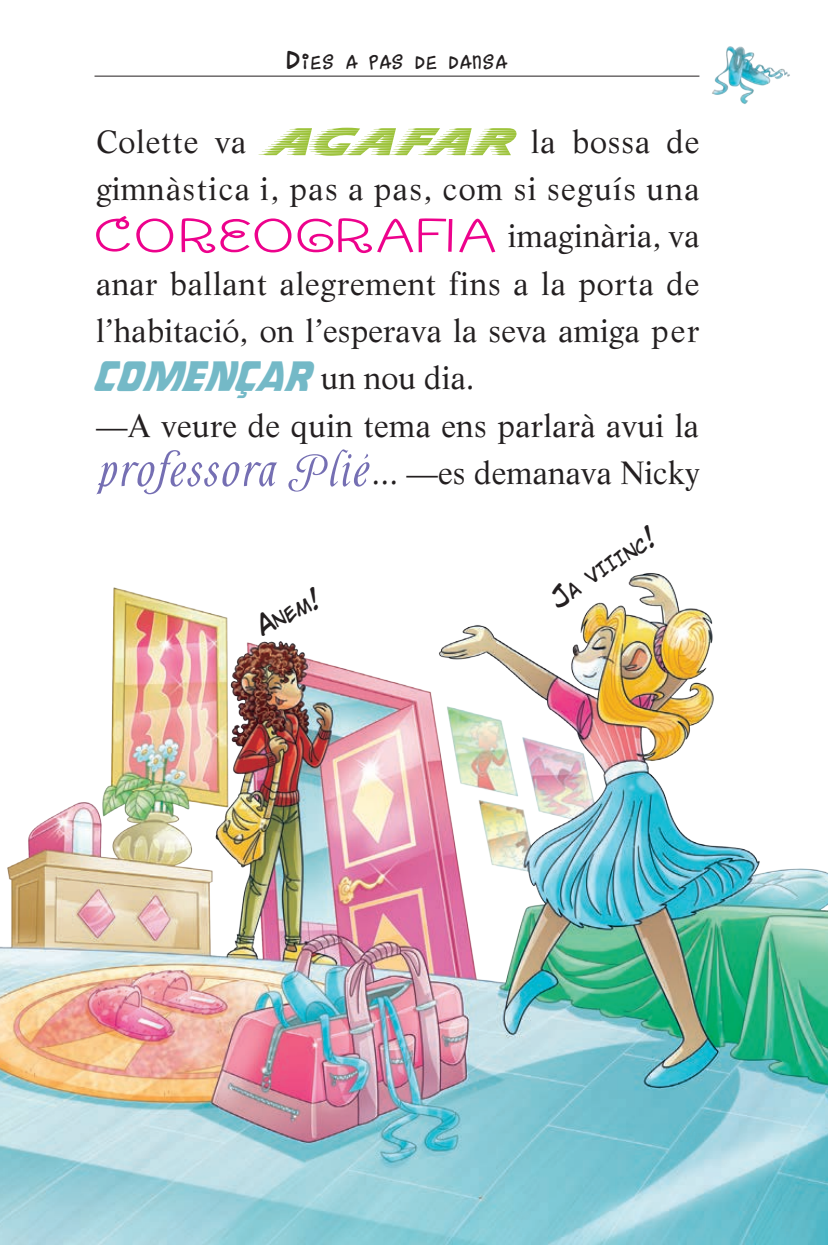
<style>
.page{position:relative;width:828px;height:1245px;background:#fff}
.page>*{position:absolute;margin:0;border:0;box-sizing:border-box;transform-origin:0 0}
.t1{font:31.5px "Life";letter-spacing:.01em;color:#231f20}
.t2{font:31.5px "Life";letter-spacing:.045em;color:#231f20}
.t3{font:28.35px "Dance Party";letter-spacing:.055em;color:#231f20}
.s1{font-size:40.5px}
.s2{font-family:"Slipstream Std";font-size:40.5px;color:#9dc33b}
.s3{font-family:"Annabelle";font-size:56.25px;color:#ed028c}
.s4{font-family:"CC Double Back Future";font-size:38.25px;color:#74b9c7}
</style>
<div class="page">
<img style="left:0;top:575px;width:827px;height:670px">
<svg style="left:96px;top:449px;width:273px;height:45px"></svg>
<hr style="left:94px;top:76px;width:605px;height:1px;background:#231f20">
<img style="left:699px;top:46px;width:91px;height:58px">
<svg style="left:251px;top:579px;width:74px;height:86px"></svg>
<img style="left:544px;top:573px;width:117px;height:79px">
<p class="t3" style="left:287px;top:47px;width:221px"><span class="s1">D</span>ies a pas De Dansa</p>
<p class="t1" style="left:96px;top:123px;width:604px">Colette va <span class="s2">AGAFAR</span> la bossa de</p>
<p class="t2" style="left:96px;top:170px;width:604px">gimnàstica i, pas a pas, com si seguís una</p>
<p class="t1" style="left:96px;top:217px;width:604px"><span class="s3">COREOGRAFIA</span> imaginària, va</p>
<p class="t1" style="left:96px;top:264px;width:604px">anar ballant alegrement fins a la porta de</p>
<p class="t1" style="left:96px;top:312px;width:604px">l’habitació, on l’esperava la seva amiga per</p>
<p class="t1" style="left:96px;top:359px;width:380px"><span class="s4">COMENÇAR</span> un nou dia.</p>
<p class="t1" style="left:96px;top:406px;width:604px">—A veure de quin tema ens parlarà avui la</p>
<p class="t1" style="left:371px;top:453px;width:329px">... —es demanava Nicky</p>
</div>
